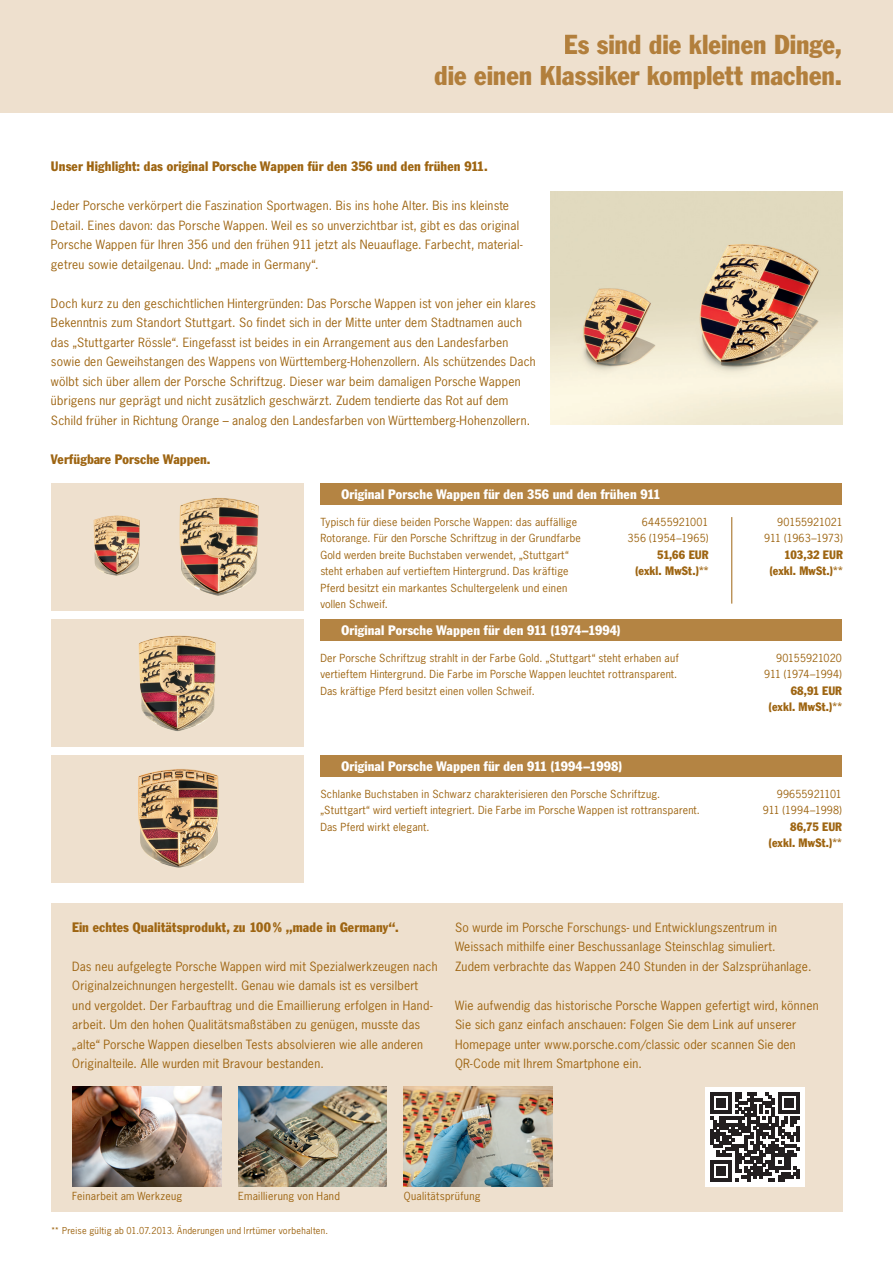
<style>
.page{position:relative;width:893px;height:1263px;background:#fff}
.page>*{position:absolute;margin:0;border:0;box-sizing:border-box;transform-origin:0 0}
.t1{font:condensed 27px/31.5px "Porsche Franklin Gothic";color:#b27f3c;text-align:right}
.t2{font:condensed 13.5px "Porsche Franklin Gothic";letter-spacing:.01em;color:#9e6512}
.t3{font:condensed 13.5px "Porsche Franklin Gothic";letter-spacing:.01em;color:#fff}
.t4{font:12px/19.5px "Porsche News Gothic";letter-spacing:.02em;color:#9e6512}
.t5{font:condensed 12px/16.5px "Porsche Franklin Gothic";letter-spacing:.01em;color:#9e6512;text-align:right}
.t6{font:10.5px/16.5px "Porsche News Gothic";letter-spacing:.025em;color:#9e6512}
.t7{font:10.5px/16.5px "Porsche News Gothic";letter-spacing:-.01em;color:#9e6512;text-align:right}
.t8{font:10.5px/16.5px "Porsche News Gothic";color:#9e6512;text-align:right}
.t9{font:9px "Porsche News Gothic";letter-spacing:.03em;color:#9e6512}
</style>
<div class="page">
<div style="left:51px;top:904px;width:791px;height:308px;background:#eee0ce"></div>
<div style="left:51px;top:483px;width:252px;height:128px;background:#eee0ce"></div>
<div style="left:51px;top:755px;width:252px;height:128px;background:#eee0ce"></div>
<div style="left:51px;top:619px;width:252px;height:128px;background:#eee0ce"></div>
<img style="left:72px;top:1087px;width:149px;height:100px">
<img style="left:238px;top:1087px;width:149px;height:100px">
<img style="left:404px;top:1087px;width:149px;height:100px">
<img style="left:93px;top:515px;width:47px;height:61px">
<img style="left:179px;top:498px;width:80px;height:98px">
<img style="left:138px;top:635px;width:78px;height:96px">
<img style="left:138px;top:769px;width:81px;height:99px">
<img style="left:551px;top:191px;width:291px;height:233px">
<div style="left:705px;top:1087px;width:100px;height:100px;background:#fff"></div>
<svg style="left:710px;top:1092px;width:89px;height:89px"></svg>
<div style="left:0;top:0;width:893px;height:112px;background:#eee0ce"></div>
<div style="left:320px;top:483px;width:522px;height:21px;background:#b48443"></div>
<div style="left:320px;top:755px;width:522px;height:21px;background:#b48443"></div>
<div style="left:320px;top:619px;width:522px;height:21px;background:#b48443"></div>
<hr style="left:731px;top:517px;width:1px;height:86px;background:#9e6512">
<h1 class="t1" style="left:434px;top:29px;width:409px">Es sind die kleinen Dinge,<br>die einen Klassiker komplett machen.</h1>
<p class="t2" style="left:51px;top:158px;width:438px">Unser Highlight: das original Porsche Wappen für den 356 und den frühen 911.</p>
<p class="t4" style="left:51px;top:196px;width:473px">Jeder Porsche verkörpert die Faszination Sportwagen. Bis ins hohe Alter. Bis ins kleinste Detail. Eines davon: das Porsche Wappen. Weil es so unverzichtbar ist, gibt es das original Porsche Wappen für Ihren 356 und den frühen 911 jetzt als Neuauflage. Farbecht, material&shy;getreu sowie detailgenau. Und: „made in Germany“.</p>
<p class="t4" style="left:51px;top:293px;width:486px">Doch kurz zu den geschichtlichen Hintergründen: Das Porsche Wappen ist von jeher ein klares Bekenntnis zum Standort Stuttgart. So findet sich in der Mitte unter dem Stadtnamen auch das „Stuttgarter Rössle“. Eingefasst ist beides in ein Arrangement aus den Landesfarben sowie den Geweihstangen des Wappens von Württemberg-Hohenzollern. Als schützendes Dach wölbt sich über allem der Porsche Schriftzug. Dieser war beim damaligen Porsche Wappen übrigens nur geprägt und nicht zusätzlich geschwärzt. Zudem tendierte das Rot auf dem Schild früher in Richtung Orange – analog den Landesfarben von Württemberg-Hohenzollern.</p>
<p class="t2" style="left:51px;top:450px;width:161px">Verfügbare Porsche Wappen.</p>
<p class="t3" style="left:342px;top:486px;width:320px">Original Porsche Wappen für den 356 und den frühen 911</p>
<p class="t6" style="left:320px;top:513px;width:262px">Typisch für diese beiden Porsche Wappen: das auffällige Rotorange. Für den Porsche Schriftzug in der Grundfarbe Gold werden breite Buchstaben verwendet, „Stuttgart“ steht erhaben auf vertieftem Hintergrund. Das kräftige Pferd besitzt ein markantes Schultergelenk und einen vollen Schweif.</p>
<p class="t3" style="left:342px;top:622px;width:281px">Original Porsche Wappen für den 911 (1974–1994)</p>
<p class="t6" style="left:627px;top:513px;width:82px;text-align:right">64455921001<br>356 (1954–1965)</p>
<p class="t5" style="left:635px;top:546px;width:75px">51,66 EUR (exkl. MwSt.)**</p>
<p class="t6" style="left:320px;top:649px;width:360px">Der Porsche Schriftzug strahlt in der Farbe Gold. „Stuttgart“ steht erhaben auf vertieftem Hintergrund. Die Farbe im Porsche Wappen leuchtet rottransparent.<br>Das kräftige Pferd besitzt einen vollen Schweif.</p>
<p class="t3" style="left:342px;top:758px;width:282px">Original Porsche Wappen für den 911 (1994–1998)</p>
<p class="t6" style="left:320px;top:785px;width:381px">Schlanke Buchstaben in Schwarz charakterisieren den Porsche Schriftzug. „Stuttgart“ wird vertieft integriert. Die Farbe im Porsche Wappen ist rottransparent.<br>Das Pferd wirkt elegant.</p>
<p class="t7" style="left:764px;top:513px;width:80px">90155921021<br>911 (1963–1973)</p>
<p class="t5" style="left:769px;top:546px;width:75px">103,32 EUR (exkl. MwSt.)**</p>
<p class="t7" style="left:764px;top:649px;width:79px">90155921020<br>911 (1974–1994)</p>
<p class="t5" style="left:768px;top:682px;width:75px">68,91 EUR (exkl. MwSt.)**</p>
<p class="t8" style="left:763px;top:785px;width:81px">99655921101<br>911 (1994–1998)</p>
<p class="t5" style="left:768px;top:818px;width:75px">86,75 EUR (exkl. MwSt.)**</p>
<p class="t2" style="left:72px;top:918px;width:328px">Ein echtes Qualitätsprodukt, zu 100 % „made in Germany“.</p>
<p class="t4" style="left:72px;top:956px;width:367px">Das neu aufgelegte Porsche Wappen wird mit Spezialwerkzeugen nach Originalzeichnungen hergestellt. Genau wie damals ist es versilbert und vergoldet. Der Farbauftrag und die Emaillierung erfolgen in Hand&shy;arbeit. Um den hohen Qualitätsmaßstäben zu genügen, musste das „alte“ Porsche Wappen dieselben Tests absolvieren wie alle anderen Originalteile. Alle wurden mit Bravour bestanden.</p>
<p class="t4" style="left:455px;top:917px;width:358px">So wurde im Porsche Forschungs- und Entwicklungszentrum in<br>Weissach mithilfe einer Beschussanlage Steinschlag simuliert.<br>Zudem verbrachte das Wappen 240 Stunden in der Salzsprühanlage.</p>
<p class="t4" style="left:455px;top:995px;width:365px">Wie aufwendig das historische Porsche Wappen gefertigt wird, können Sie sich ganz einfach anschauen: Folgen Sie dem Link auf unserer Homepage unter www.porsche.com/classic oder scannen Sie den QR-Code mit Ihrem Smartphone ein.</p>
<p class="t6" style="left:72px;top:1187px;width:112px">Feinarbeit am Werkzeug</p>
<p class="t6" style="left:238px;top:1187px;width:103px">Emaillierung von Hand</p>
<p class="t6" style="left:404px;top:1187px;width:78px">Qualitätsprüfung</p>
<p class="t9" style="left:51px;top:1224px;width:278px">** Preise gültig ab 01.07.2013. Änderungen und Irrtümer vorbehalten.</p>
</div>
